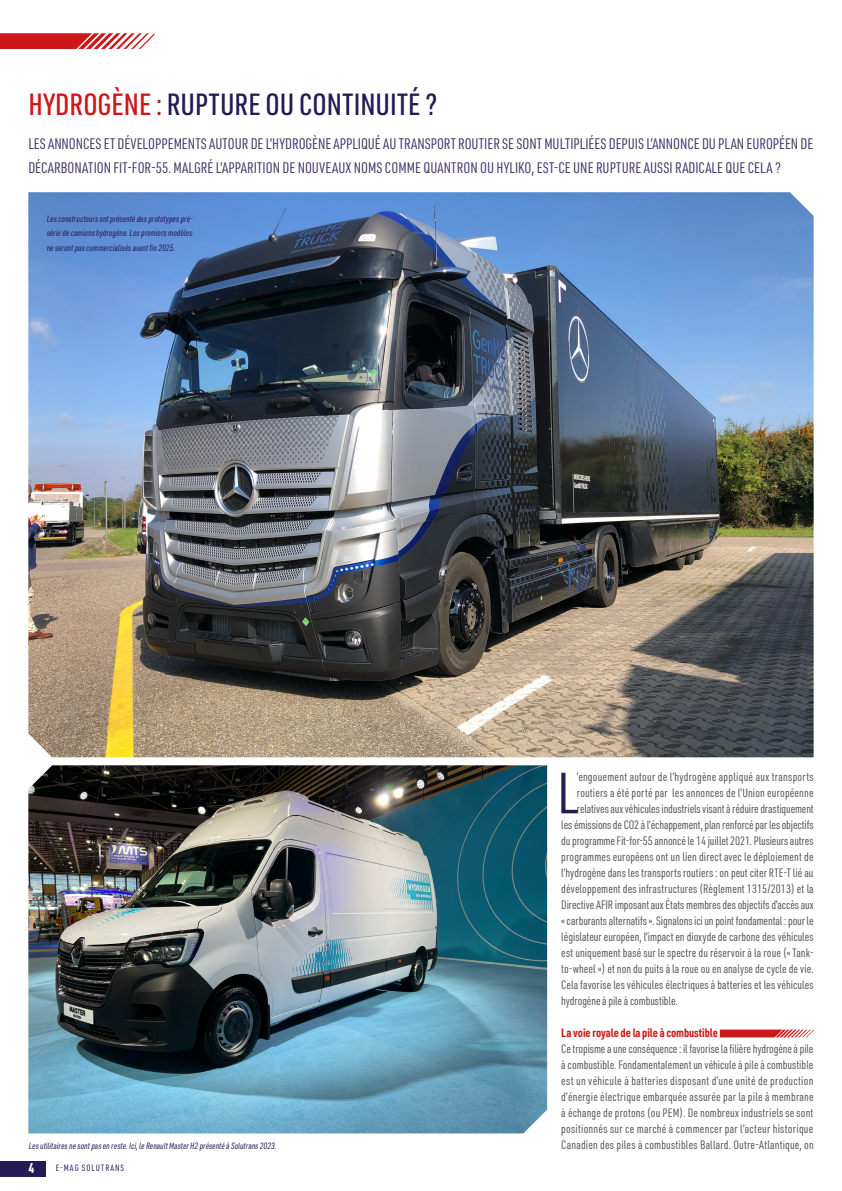
<style>
.page{position:relative;width:842px;height:1191px;background:#fff}
.page>*{position:absolute;margin:0;border:0;box-sizing:border-box;transform-origin:0 0}
.t1{font:56.8px "URWDIN Cond";color:#261b54}
.t2{font:500 30px "URWDIN Cond";color:#261b54}
.t3{font:15px/24px "URWDIN Cond";color:#43366b}
.t4{font:700 14px "URWDIN Cond";color:#fff}
.t5{font:12px/16px "URWDIN Cond";letter-spacing:.005em;color:#575756;text-align:justify}
.t6{font:700 12px "URWDIN Cond";letter-spacing:-.005em;color:#cd1719}
.t7{font:italic 9px/14.4px "URWDIN Cond";color:#261b54;text-align:justify}
.t8{font:9px "URWDIN Cond";letter-spacing:.11em;color:#261b54}
.s1{color:#cd1719}
</style>
<div class="page">
<svg style="left:720px;top:1029px;width:94px;height:8px"></svg>
<img style="left:28px;top:192px;width:786px;height:565px">
<img style="left:28px;top:765px;width:519px;height:368px">
<div style="left:0;top:1161px;width:45px;height:15px;background:#261b54"></div>
<svg style="left:0;top:33px;width:154px;height:16px"></svg>
<h2 class="t2" style="left:28px;top:84px;width:410px"><span class="s1">HYDROGÈNE :</span> RUPTURE OU CONTINUITÉ ?</h2>
<p class="t3" style="left:28px;top:131px;width:786px">LES ANNONCES ET DÉVELOPPEMENTS AUTOUR DE L’HYDROGÈNE APPLIQUÉ AU TRANSPORT ROUTIER SE SONT MULTIPLIÉES DEPUIS L’ANNONCE DU PLAN EUROPÉEN DE<br>DÉCARBONATION FIT-FOR-55. MALGRÉ L’APPARITION DE NOUVEAUX NOMS COMME QUANTRON OU HYLIKO, EST-CE UNE RUPTURE AUSSI RADICALE QUE CELA ?</p>
<p class="t7" style="left:46px;top:211px;width:150px">Lesconstructeursontprésenté desprototypespré&shy;série de camionshydrogène.Lespremiersmodèles ne serontpascommercialisésavantfin 2025.</p>
<p class="t7" style="left:28px;top:1138px;width:251px">Lesutilitairesne sontpasen reste.Ici,le RenaultMasterH2 présenté à Solutrans2023.</p>
<p class="t4" style="left:28px;top:1158px;width:7px">4</p>
<p class="t8" style="left:56px;top:1161px;width:70px">E-MAG SOLUTRANS</p>
<h1 class="t1" style="left:557px;top:755px;width:23px">L</h1>
<p class="t5" style="left:577px;top:768px;width:238px">’engouement autour de l’hydrogène appliqué aux transports</p>
<p class="t5" style="left:577px;top:784px;width:238px">routiers a été porté par les annonces de l’Union européenne</p>
<p class="t5" style="left:577px;top:800px;width:238px">relatives aux véhicules industriels visant à réduire drastiquement</p>
<p class="t5" style="left:561px;top:816px;width:254px">les émissions de CO2 à l’échappement, plan renforcé par les objectifs</p>
<p class="t5" style="left:561px;top:832px;width:254px">du programme Fit-for-55 annoncé le 14 juillet 2021. Plusieurs autres</p>
<p class="t5" style="left:561px;top:848px;width:254px">programmes européens ont un lien direct avec le déploiement de</p>
<p class="t5" style="left:561px;top:864px;width:254px">l’hydrogène dans les transports routiers : on peut citer RTE-T lié au</p>
<p class="t5" style="left:561px;top:880px;width:254px">développement des infrastructures (Règlement 1315/2013) et la</p>
<p class="t5" style="left:561px;top:896px;width:254px">Directive AFIR imposant aux États membres des objectifs d’accès aux</p>
<p class="t5" style="left:561px;top:912px;width:254px">« carburants alternatifs ». Signalons ici un point fondamental : pour le</p>
<p class="t5" style="left:561px;top:928px;width:254px">législateur européen, l’impact en dioxyde de carbone des véhicules</p>
<p class="t5" style="left:561px;top:944px;width:254px">est uniquement basé sur le spectre du réservoir à la roue (« Tank-</p>
<p class="t5" style="left:561px;top:960px;width:254px">to-wheel ») et non du puits à la roue ou en analyse de cycle de vie.</p>
<p class="t5" style="left:561px;top:976px;width:254px">Cela favorise les véhicules électriques à batteries et les véhicules</p>
<p class="t5" style="left:561px;top:992px;width:118px">hydrogène à pile à combustible.</p>
<p class="t6" style="left:561px;top:1025px;width:158px">La voie royale de la pile à combustible</p>
<p class="t5" style="left:561px;top:1040px;width:254px">Ce tropisme a une conséquence : il favorise la filière hydrogène à pile à combustible. Fondamentalement un véhicule à pile à combustible est un véhicule à batteries disposant d’une unité de production d’énergie électrique embarquée assurée par la pile à membrane à échange de protons (ou PEM). De nombreux industriels se sont positionnés sur ce marché à commencer par l’acteur historique Canadien des piles à combustibles Ballard. Outre-Atlantique, on</p>
</div>
